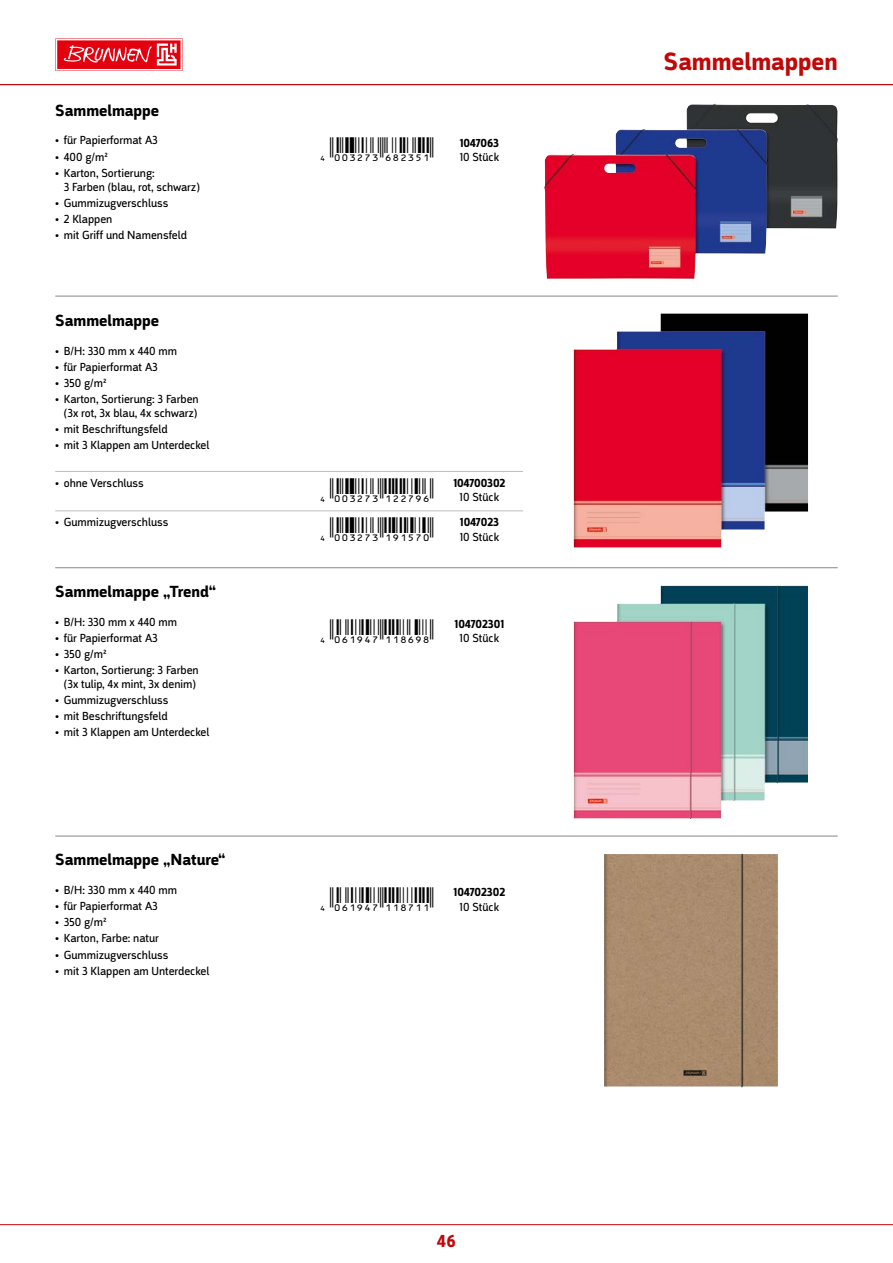
<style>
.page{position:relative;width:893px;height:1263px;background:#fff}
.page>*{position:absolute;margin:0;border:0;box-sizing:border-box;transform-origin:0 0}
.t1{font:700 25.5px "Argumentum";color:#c00808}
.t2{font:18px "ID Automation UPCEANXXS";color:#000}
.t3{font:700 18px "Argumentum";color:#c00808}
.t4{font:700 16.5px "Argumentum";color:#000}
.t5{font:12px/14px "Argumentum";color:#000}
.t6{font:700 12px "Argumentum";color:#000}
</style>
<div class="page">
<img style="left:544px;top:104px;width:294px;height:175px">
<hr style="left:55px;top:296px;width:783px;height:1px;background:#878786">
<hr style="left:55px;top:471px;width:468px;height:1px;background:#bbbcbd">
<hr style="left:55px;top:511px;width:468px;height:1px;background:#bbbcbd">
<img style="left:574px;top:314px;width:234px;height:233px">
<hr style="left:55px;top:567px;width:783px;height:1px;background:#878786">
<img style="left:574px;top:585px;width:234px;height:234px">
<hr style="left:55px;top:836px;width:783px;height:1px;background:#878786">
<img style="left:604px;top:853px;width:174px;height:234px">
<div style="left:55px;top:38px;width:127px;height:33px;background:#f18b92"></div>
<div style="left:56px;top:39px;width:126px;height:32px;background:#fff"></div>
<div style="left:57px;top:40px;width:124px;height:29px;background:#e3000f"></div>
<svg style="left:64px;top:44px;width:113px;height:22px"></svg>
<hr style="left:0;top:1224px;width:893px;height:1px;background:#c00808">
<hr style="left:0;top:84px;width:893px;height:1px;background:#c00808">
<h3 class="t4" style="left:55px;top:100px;width:106px">Sammelmappe</h3>
<p class="t5" style="left:55px;top:134px;width:104px">• für Papierformat A3</p>
<p class="t5" style="left:55px;top:150px;width:54px">• 400 g/m²</p>
<p class="t5" style="left:64px;top:166px;width:138px;text-indent:-9px">• Karton, Sortierung:<br>3 Farben (blau, rot, schwarz)</p>
<p class="t5" style="left:55px;top:196px;width:115px">• Gummizugverschluss</p>
<p class="t5" style="left:55px;top:212px;width:59px">• 2 Klappen</p>
<p class="t5" style="left:55px;top:228px;width:133px">• mit Griff und Namensfeld</p>
<h2 class="t2" style="left:315px;top:135px;width:120px">Y(0A32HD*QSMNPL(</h2>
<p class="t6" style="left:460px;top:135px;width:41px">1047063</p>
<p class="t5" style="left:460px;top:150px;width:41px">10 Stück</p>
<h3 class="t4" style="left:55px;top:310px;width:106px">Sammelmappe</h3>
<p class="t5" style="left:55px;top:344px;width:123px">• B/H: 330 mm x 440 mm</p>
<p class="t5" style="left:55px;top:360px;width:104px">• für Papierformat A3</p>
<p class="t5" style="left:55px;top:376px;width:53px">• 350 g/m²</p>
<p class="t5" style="left:55px;top:392px;width:145px;text-align:right">• Karton, Sortierung: 3 Farben (3x rot, 3x blau, 4x schwarz)</p>
<p class="t5" style="left:55px;top:422px;width:114px">• mit Beschriftungsfeld</p>
<p class="t5" style="left:55px;top:438px;width:156px">• mit 3 Klappen am Unterdeckel</p>
<p class="t5" style="left:55px;top:476px;width:90px">• ohne Verschluss</p>
<h2 class="t2" style="left:315px;top:475px;width:192px">Y(0A32HD*LMMRTQ( <sup>104700302</sup></h2>
<p class="t5" style="left:460px;top:490px;width:41px">10 Stück</p>
<p class="t5" style="left:55px;top:515px;width:115px">• Gummizugverschluss</p>
<h2 class="t2" style="left:315px;top:515px;width:120px">Y(0A32HD*LTLPRK(</h2>
<p class="t6" style="left:460px;top:515px;width:41px">1047023</p>
<p class="t5" style="left:460px;top:530px;width:41px">10 Stück</p>
<h3 class="t4" style="left:55px;top:582px;width:162px">Sammelmappe „Trend“</h3>
<p class="t5" style="left:55px;top:615px;width:123px">• B/H: 330 mm x 440 mm</p>
<p class="t5" style="left:55px;top:631px;width:104px">• für Papierformat A3</p>
<p class="t5" style="left:55px;top:647px;width:53px">• 350 g/m²</p>
<p class="t5" style="left:55px;top:663px;width:145px;text-align:center">• Karton, Sortierung: 3 Farben (3x tulip, 4x mint, 3x denim)</p>
<p class="t5" style="left:55px;top:693px;width:115px">• Gummizugverschluss</p>
<p class="t5" style="left:55px;top:709px;width:114px">• mit Beschriftungsfeld</p>
<p class="t5" style="left:55px;top:725px;width:156px">• mit 3 Klappen am Unterdeckel</p>
<h3 class="t4" style="left:55px;top:850px;width:172px">Sammelmappe „Nature“</h3>
<p class="t5" style="left:55px;top:883px;width:123px">• B/H: 330 mm x 440 mm</p>
<p class="t5" style="left:55px;top:899px;width:104px">• für Papierformat A3</p>
<p class="t5" style="left:55px;top:916px;width:53px">• 350 g/m²</p>
<p class="t5" style="left:55px;top:932px;width:105px">• Karton, Farbe: natur</p>
<p class="t5" style="left:55px;top:948px;width:115px">• Gummizugverschluss</p>
<p class="t5" style="left:55px;top:964px;width:156px">• mit 3 Klappen am Unterdeckel</p>
<h2 class="t2" style="left:315px;top:617px;width:191px">Y(0G19EH*LLSQTS( <sup>104702301</sup></h2>
<p class="t5" style="left:460px;top:632px;width:41px">10 Stück</p>
<h2 class="t2" style="left:315px;top:885px;width:192px">Y(0G19EH*LLSRLL( <sup>104702302</sup></h2>
<p class="t5" style="left:460px;top:900px;width:41px">10 Stück</p>
<h2 class="t3" style="left:437px;top:1230px;width:21px">46</h2>
<h1 class="t1" style="left:664px;top:46px;width:176px">Sammelmappen</h1>
</div>
